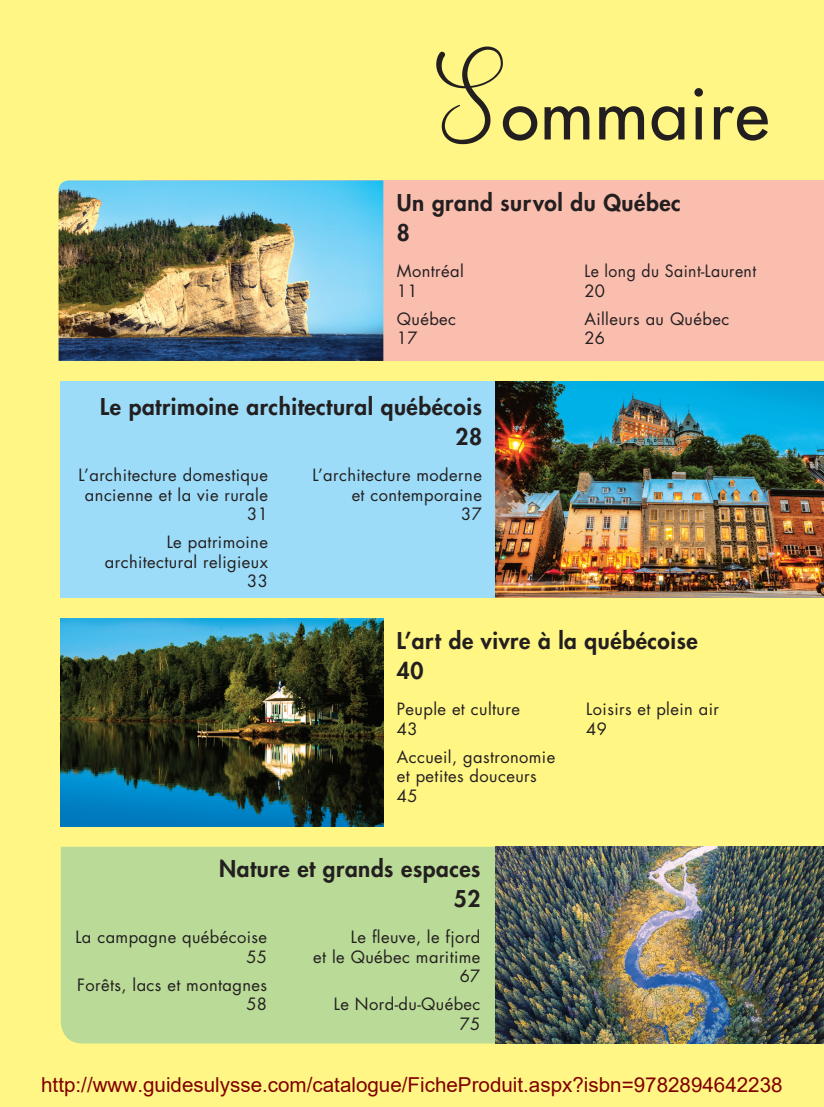
<style>
.page{position:relative;width:824px;height:1107px;background:#fff685}
.page>*{position:absolute;margin:0;border:0;box-sizing:border-box;transform-origin:0 0}
.t1{font:500 69px "Futura Std";letter-spacing:.025em;color:#231f20}
.t2{font:800 22.5px/30px "Futura Std";letter-spacing:.025em;color:#231f20;text-align:right}
.t3{font:20.55px "Arial";color:#800000}
.t4{font:16.5px/19.5px "Futura Std";letter-spacing:.025em;color:#231f20;text-align:right}
.t5{font:16.5px/19.5px "Futura Std";letter-spacing:.025em;color:#231f20;scale:.96 1}
.s1{font-family:"Brannboll Smal";font-weight:400;font-size:96.6px}
</style>
<div class="page">
<div style="left:61px;top:847px;width:434px;height:196px;background:#bada97"></div>
<div style="left:61px;top:381px;width:763px;height:217px;background:#9cdcf8"></div>
<div style="left:143px;top:180px;width:681px;height:181px;background:#fabeaf"></div>
<img style="left:61px;top:618px;width:322px;height:208px">
<img style="left:495px;top:847px;width:329px;height:196px">
<img style="left:495px;top:381px;width:329px;height:217px">
<img style="left:59px;top:180px;width:324px;height:181px">
<h1 class="t1" style="left:437px;top:71px;width:333px"><span class="s1">S</span>ommaire</h1>
<h2 class="t2" style="left:397px;top:188px;width:285px;text-align:left">Un grand survol du Québec<br>8</h2>
<p class="t4" style="left:397px;top:262px;width:68px;text-align:left">Montréal<br>11</p>
<p class="t4" style="left:397px;top:309px;width:61px;text-align:left">Québec<br>17</p>
<p class="t5" style="left:584px;top:262px;width:180px">Le long du Saint-Laurent<br>20</p>
<p class="t4" style="left:584px;top:309px;width:146px;text-align:left">Ailleurs au Québec<br>26</p>
<h2 class="t2" style="left:100px;top:392px;width:383px">Le patrimoine architectural québécois<br>28</h2>
<p class="t4" style="left:79px;top:466px;width:191px">L’architecture domestique ancienne et la vie rurale<br>31</p>
<p class="t4" style="left:105px;top:533px;width:164px">Le patrimoine architectural religieux<br>33</p>
<p class="t4" style="left:312px;top:466px;width:171px">L’architecture moderne et contemporaine<br>37</p>
<h2 class="t2" style="left:397px;top:626px;width:302px;text-align:left">L’art de vivre à la québécoise<br>40</h2>
<p class="t4" style="left:397px;top:700px;width:124px;text-align:left">Peuple et culture<br>43</p>
<p class="t4" style="left:397px;top:747px;width:160px;text-align:left">Accueil, gastronomie et petites douceurs<br>45</p>
<p class="t4" style="left:586px;top:700px;width:134px;text-align:left">Loisirs et plein air<br>49</p>
<h2 class="t2" style="left:219px;top:854px;width:262px">Nature et grands espaces<br>52</h2>
<p class="t4" style="left:75px;top:928px;width:193px">La campagne québécoise<br>55</p>
<p class="t4" style="left:77px;top:975px;width:191px">Forêts, lacs et montagnes<br>58</p>
<p class="t4" style="left:313px;top:928px;width:169px">Le fleuve, le fjord<br>et le Québec maritime<br>67</p>
<p class="t4" style="left:334px;top:995px;width:148px">Le Nord-du-Québec<br>75</p>
<p class="t3" style="left:41px;top:1070px;width:743px">http://www.guidesulysse.com/catalogue/FicheProduit.aspx?isbn=9782894642238</p>
</div>
